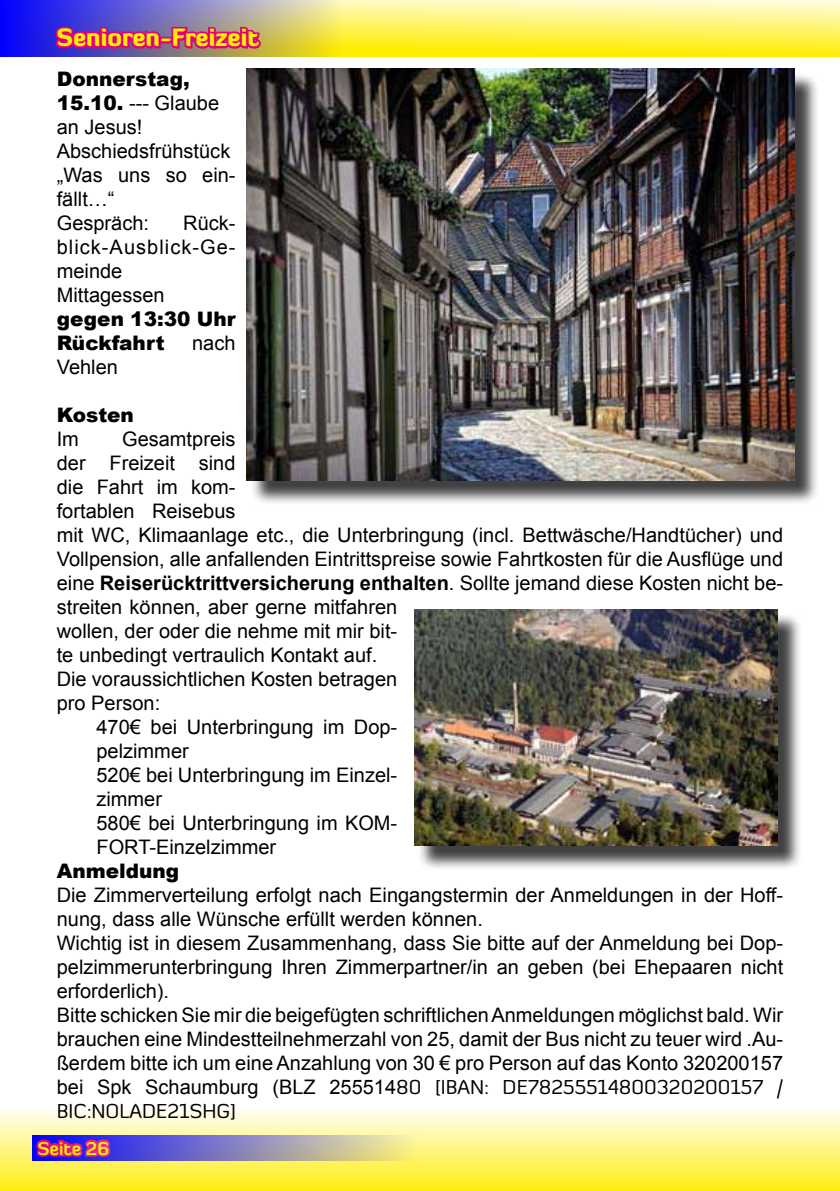
<style>
.page{position:relative;width:840px;height:1191px;background:#fff}
.page>*{position:absolute;margin:0;border:0;box-sizing:border-box;transform-origin:0 0}
.t1{font:900 24px "Diavlo";color:#ffed00}
.t2{font:20px/24px "Arial";color:#000}
.t3{font:20px/24px "Diavlo";color:#000}
.t4{font:900 20px/24px "Arial";color:#000}
.t5{font:700 18px "Diavlo";color:#ffed00}
.s1{font-weight:900}
.s2{font-weight:700}
.s3{font-family:"Arial"}
</style>
<div class="page">
<svg style="left:340px;top:0;width:499px;height:57px;background:#fef362"></svg>
<img style="left:0;top:0;width:340px;height:57px">
<div style="left:0;top:1106px;width:839px;height:85px;background:linear-gradient(to bottom,#fffefd,#ffed0e)"></div>
<svg style="left:32px;top:1135px;width:388px;height:26px;background:#9791b7"></svg>
<svg style="left:35px;top:1137px;width:77px;height:24px;background:#8c1aae"></svg>
<div style="left:417px;top:612px;width:384px;height:258px;background:#000;opacity:.75"></div>
<img style="left:414px;top:609px;width:363px;height:236px">
<svg style="left:54px;top:25px;width:208px;height:26px;background:#b92987"></svg>
<div style="left:250px;top:72px;width:568px;height:433px;background:#000;opacity:.75"></div>
<img style="left:247px;top:69px;width:547px;height:411px">
<p class="t1" style="left:57px;top:22px;width:203px">Senioren-Freizeit</p>
<p class="t2" style="left:57px;top:67px;width:180px"><span class="s1">Donnerstag,<br>15.10.</span> --- Glaube an Jesus!<br>Abschiedsfrühstück „Was uns so ein&shy;fällt…“<br>Gespräch:</p>
<p class="t2" style="left:57px;top:211px;width:180px;text-indent:126px">Rück&shy;blick-Ausblick-Ge&shy;meinde<br>Mittagessen</p>
<p class="t4" style="left:57px;top:306px;width:180px">gegen 13:30 Uhr<br>Rückfahrt</p>
<p class="t2" style="left:192px;top:331px;width:45px">nach</p>
<p class="t2" style="left:57px;top:355px;width:63px">Vehlen</p>
<p class="t4" style="left:57px;top:402px;width:79px">Kosten</p>
<p class="t2" style="left:57px;top:427px;width:24px">Im</p>
<p class="t2" style="left:122px;top:427px;width:115px">Gesamtpreis</p>
<p class="t2" style="left:57px;top:451px;width:180px">der Freizeit sind</p>
<p class="t2" style="left:57px;top:475px;width:180px">die Fahrt im kom-</p>
<p class="t2" style="left:57px;top:499px;width:180px">fortablen Reisebus</p>
<p class="t2" style="left:57px;top:523px;width:727px">mit WC, Klimaanlage etc., die Unterbringung (incl. Bettwäsche/Handtücher) und</p>
<p class="t2" style="left:57px;top:547px;width:727px">Vollpension, alle anfallenden Eintrittspreise sowie Fahrtkosten für die Ausflüge und</p>
<p class="t2" style="left:57px;top:571px;width:727px">eine <span class="s2">Reiserücktrittversicherung enthalten</span>. Sollte jemand diese Kosten nicht be-</p>
<p class="t2" style="left:57px;top:595px;width:342px">streiten können, aber gerne mitfahren</p>
<p class="t2" style="left:57px;top:619px;width:342px">wollen, der oder die nehme mit mir bit-</p>
<p class="t2" style="left:57px;top:643px;width:322px">te unbedingt vertraulich Kontakt auf.</p>
<p class="t2" style="left:57px;top:667px;width:342px">Die voraussichtlichen Kosten betragen</p>
<p class="t2" style="left:57px;top:691px;width:105px">pro Person:</p>
<p class="t2" style="left:96px;top:715px;width:302px">470€ bei Unterbringung im Dop-</p>
<p class="t2" style="left:96px;top:739px;width:94px">pelzimmer</p>
<p class="t2" style="left:96px;top:763px;width:302px">520€ bei Unterbringung im Einzel-</p>
<p class="t2" style="left:96px;top:787px;width:67px">zimmer</p>
<p class="t2" style="left:96px;top:811px;width:302px">580€ bei Unterbringung im KOM-</p>
<p class="t2" style="left:96px;top:835px;width:181px">FORT-Einzelzimmer</p>
<p class="t4" style="left:57px;top:858px;width:124px">Anmeldung</p>
<p class="t2" style="left:57px;top:883px;width:727px">Die Zimmerverteilung erfolgt nach Eingangstermin der Anmeldungen in der Hoff&shy;nung, dass alle Wünsche erfüllt werden können.<br>Wichtig ist in diesem Zusammenhang, dass Sie bitte auf der Anmeldung bei Dop&shy;pelzimmerunterbringung Ihren Zimmerpartner/in an geben (bei Ehepaaren nicht erforderlich).<br>Bitte schicken Sie mir die beigefügten schriftlichen Anmeldungen möglichst bald. Wir brauchen eine Mindestteilnehmerzahl von 25, damit der Bus nicht zu teuer wird .Au&shy;ßerdem bitte ich um eine Anzahlung von 30 € pro Person auf das Konto 320200157</p>
<p class="t3" style="left:57px;top:1075px;width:727px"><span class="s3">bei Spk Schaumburg (BLZ 255514</span>80 [IBAN: DE78255514800320200157 /<br>BIC:NOLADE21SHG]</p>
<p class="t5" style="left:38px;top:1136px;width:73px">Seite 26</p>
</div>
